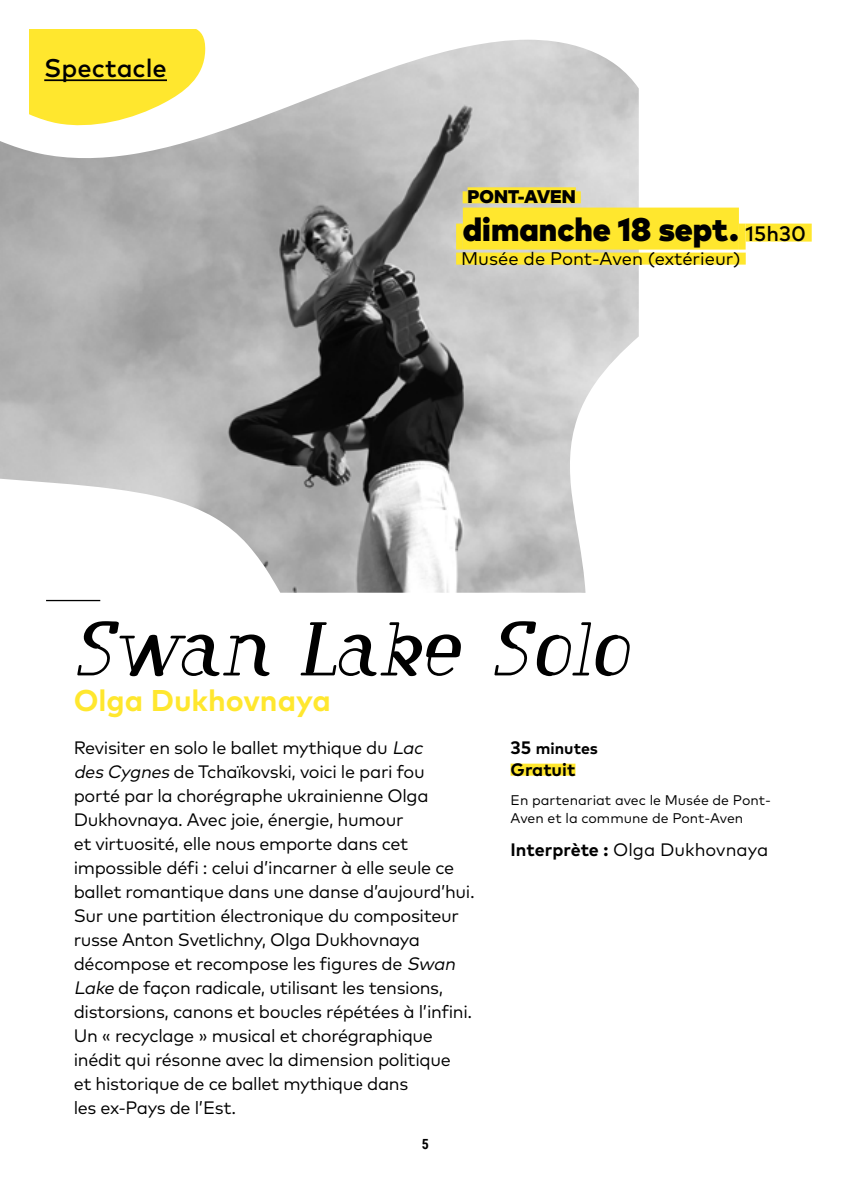
<style>
.page{position:relative;width:851px;height:1191px;background:#fff}
.page>*{position:absolute;margin:0;border:0;box-sizing:border-box;transform-origin:0 0}
.t1{font:italic 70px "Buto";color:#000}
.t2{font:900 32.8px "Mark Pro";color:#000}
.t3{font:700 30px "Mark Pro";color:#ffe72e}
.t4{font:500 25.6px "Mark Pro";color:#000}
.t5{font:18.4px "Mark Pro";color:#000}
.t6{font:900 18.4px "Mark Pro";color:#000}
.t7{font:18px/24px "Mark Pro";letter-spacing:-.02em;color:#000}
.t8{font:18px "Mark Pro";color:#000}
.t9{font:700 18px "Mark Pro";color:#000}
.t10{font:700 16px "Mark Pro";color:#000}
.t11{font:14px/18px "Mark Pro";color:#000}
.t12{font:700 14px "Roboto Condensed";color:#000}
.s1{font-weight:500;font-size:21px}
.s2{font-style:italic}
.s3{font-size:18px}
.s4{font-weight:700}
</style>
<div class="page">
<div style="left:510px;top:763px;width:65px;height:12px;background:#ffe72e"></div>
<hr style="left:46px;top:600px;width:54px;height:1px;background:#000">
<div style="left:29px;top:29px;width:176px;height:11px;background:#ffe72e"></div>
<img style="left:0;top:40px;width:638px;height:553px">
<div style="left:462px;top:191px;width:5px;height:12px;background:#ffe72e"></div>
<div style="left:467px;top:187px;width:109px;height:16px;background:#ffe72e"></div>
<hr style="left:576px;top:191px;width:4px;height:12px;background:#ffe72e">
<div style="left:456px;top:224px;width:7px;height:26px;background:#ffe72e"></div>
<div style="left:463px;top:208px;width:275px;height:42px;background:#ffe72e"></div>
<div style="left:738px;top:224px;width:7px;height:26px;background:#ffe72e"></div>
<div style="left:745px;top:224px;width:66px;height:18px;background:#ffe72e"></div>
<div style="left:456px;top:253px;width:289px;height:12px;background:#ffe72e"></div>
<h3 class="t4" style="left:44px;top:49px;width:124px">Spectacle</h3>
<p class="t6" style="left:467px;top:183px;width:110px">PONT-AVEN</p>
<h2 class="t2" style="left:463px;top:204px;width:344px">dimanche 18 sept. <span class="s1">15h30</span></h2>
<p class="t5" style="left:461px;top:244px;width:281px">Musée de Pont-Aven (extérieur)</p>
<h1 class="t1" style="left:74px;top:617px;width:571px">Swan Lake Solo</h1>
<h3 class="t3" style="left:74px;top:678px;width:258px">Olga Dukhovnaya</h3>
<p class="t7" style="left:74px;top:734px;width:402px">Revisiter en solo le ballet mythique du <span class="s2">Lac desCygnes</span> de Tchaïkovski, voici le pari fou porté par la chorégraphe ukrainienne Olga Dukhovnaya. Avec joie, énergie, humour<br>et virtuosité, elle nous emporte dans cet impossible défi : celui d’incarner à elle seule ce ballet romantique dans une danse d’aujourd’hui.<br>Sur une partition électronique du compositeur russe Anton Svetlichny, Olga Dukhovnaya décompose et recompose les figures de <span class="s2">Swan Lake</span> de façon radicale, utilisant les tensions, distorsions, canons et boucles répétées à l’infini.<br>Un « recyclage » musical et chorégraphique inédit qui résonne avec la dimension politique<br>et historique de ce ballet mythique dans<br>les ex-Pays de l’Est.</p>
<p class="t10" style="left:510px;top:736px;width:89px"><span class="s3">35</span> minutes</p>
<p class="t9" style="left:510px;top:755px;width:66px">Gratuit</p>
<p class="t11" style="left:510px;top:790px;width:262px">En partenariat avec le Musée de Pont-<br>Aven et la commune de Pont-Aven</p>
<p class="t8" style="left:510px;top:836px;width:259px"><span class="s4">Interprète :</span> Olga Dukhovnaya</p>
<p class="t12" style="left:422px;top:1134px;width:9px">5</p>
</div>
